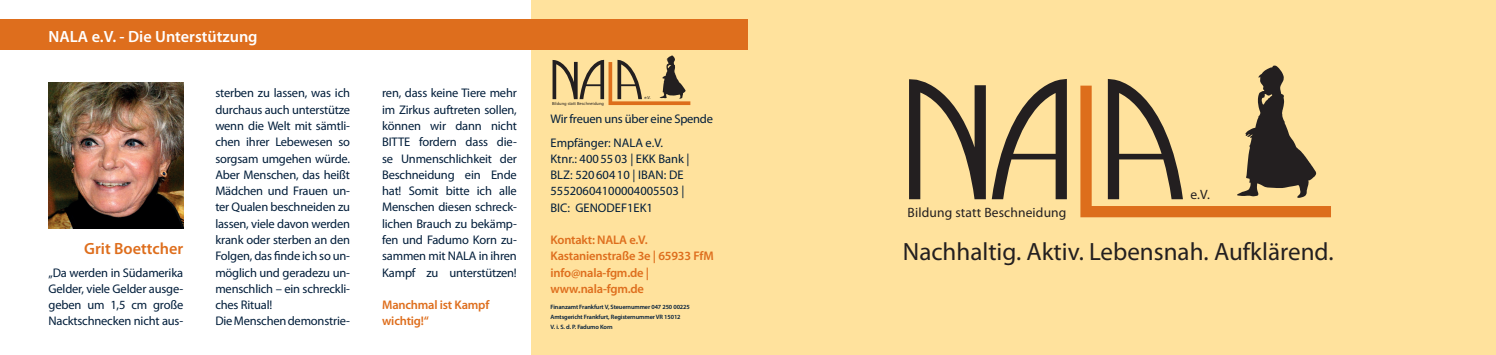
<style>
.page{position:relative;width:1496px;height:355px;background:#fff}
.page>*{position:absolute;margin:0;border:0;box-sizing:border-box;transform-origin:0 0}
.t1{font:25px "Myriad Pro";color:#231f20}
.t2{font:600 16.25px "Myriad Pro";color:#fff}
.t3{font:600 16.25px "Myriad Pro";color:#de6e1d}
.t4{font:13.5px "Myriad Pro";letter-spacing:.01em;color:#231f20}
.t5{font:12.5px/16.2px "Myriad Pro";letter-spacing:-.015em;color:#001d3a}
.t6{font:600 12.5px/16.2px "Myriad Pro";letter-spacing:-.015em;color:#de6e1d}
.t7{font:600 6.25px/10px "Myriad Pro";letter-spacing:-.015em;color:#001d3a}
.t8{font:4.38px "Myriad Pro";letter-spacing:.01em;color:#231f20}
</style>
<div class="page">
<div style="left:531px;top:0;width:964px;height:354px;background:#ffe29d"></div>
<svg style="left:909px;top:79px;width:76px;height:120px"></svg>
<svg style="left:991px;top:79px;width:75px;height:120px"></svg>
<svg style="left:1107px;top:79px;width:21px;height:6px"></svg>
<svg style="left:1080px;top:85px;width:250px;height:132px"></svg>
<svg style="left:1236px;top:65px;width:80px;height:133px"></svg>
<img style="left:49px;top:83px;width:134px;height:145px">
<div style="left:0;top:19px;width:748px;height:31px;background:#de6e1d"></div>
<svg style="left:552px;top:55px;width:138px;height:50px"></svg>
<h2 class="t2" style="left:49px;top:26px;width:210px">NALA e.V. - Die Unterstützung</h2>
<h2 class="t3" style="left:84px;top:238px;width:100px">Grit Boettcher</h2>
<p class="t5" style="left:49px;top:264px;width:136px;text-align:justify">„Da werden in Südamerika Gelder, viele Gelder ausge&shy;geben um 1,5 cm große Nacktschnecken nicht aus-</p>
<p class="t5" style="left:215px;top:85px;width:136px">sterben zu lassen, was ich durchaus auch unterstütze wenn die Welt mit sämtli&shy;chen ihrer Lebewesen so sorgsam umgehen würde.<br>Aber Menschen, das heißt<br>Mädchen und Frauen un&shy;ter Qualen beschneiden zu lassen, viele davon werden krank oder sterben an den<br>Folgen, das finde ich so un&shy;möglich und geradezu un&shy;menschlich – ein schreckli&shy;ches Ritual!<br>Die Menschen demonstrie-</p>
<p class="t5" style="left:382px;top:85px;width:136px;text-align:justify">ren, dass keine Tiere mehr im Zirkus auftreten sollen, können wir dann nicht BITTE fordern dass die&shy;se Unmenschlichkeit der Beschneidung ein Ende hat! Somit bitte ich alle Menschen diesen schreck&shy;lichen Brauch zu bekämp&shy;fen und Fadumo Korn zu&shy;sammen mit NALA in ihren Kampf zu unterstützen!</p>
<p class="t6" style="left:382px;top:296px;width:109px">Manchmal ist Kampf wichtig!“</p>
<p class="t8" style="left:552px;top:101px;width:53px">Bildung statt Beschneidung</p>
<p class="t8" style="left:644px;top:95px;width:8px">e.V.</p>
<p class="t5" style="left:550px;top:107px;width:164px;line-height:23.4px">Wir freuen uns über eine Spende<br>Empfänger: NALA e.V.</p>
<p class="t5" style="left:550px;top:150px;width:140px">Ktnr.: 4005503 | EKK Bank |<br>BLZ: 52060410 | IBAN: DE<br>55520604100004005503 |<br>BIC: GENODEF1EK1</p>
<p class="t6" style="left:550px;top:231px;width:165px">Kontakt: NALA e.V.<br>Kastanienstraße 3e | 65933 FfM info@nala-fgm.de | www.nala-fgm.de</p>
<p class="t7" style="left:550px;top:301px;width:141px">Finanzamt Frankfurt V, Steuernummer 047 250 00225<br>Amtsgericht Frankfurt, Registernummer VR 15012<br>V. i. S. d. P. Fadumo Korn</p>
<p class="t4" style="left:907px;top:204px;width:160px">Bildung statt Beschneidung</p>
<p class="t4" style="left:1190px;top:186px;width:21px">e.V.</p>
<h1 class="t1" style="left:902px;top:236px;width:432px">Nachhaltig. Aktiv. Lebensnah. Aufklärend.</h1>
</div>
